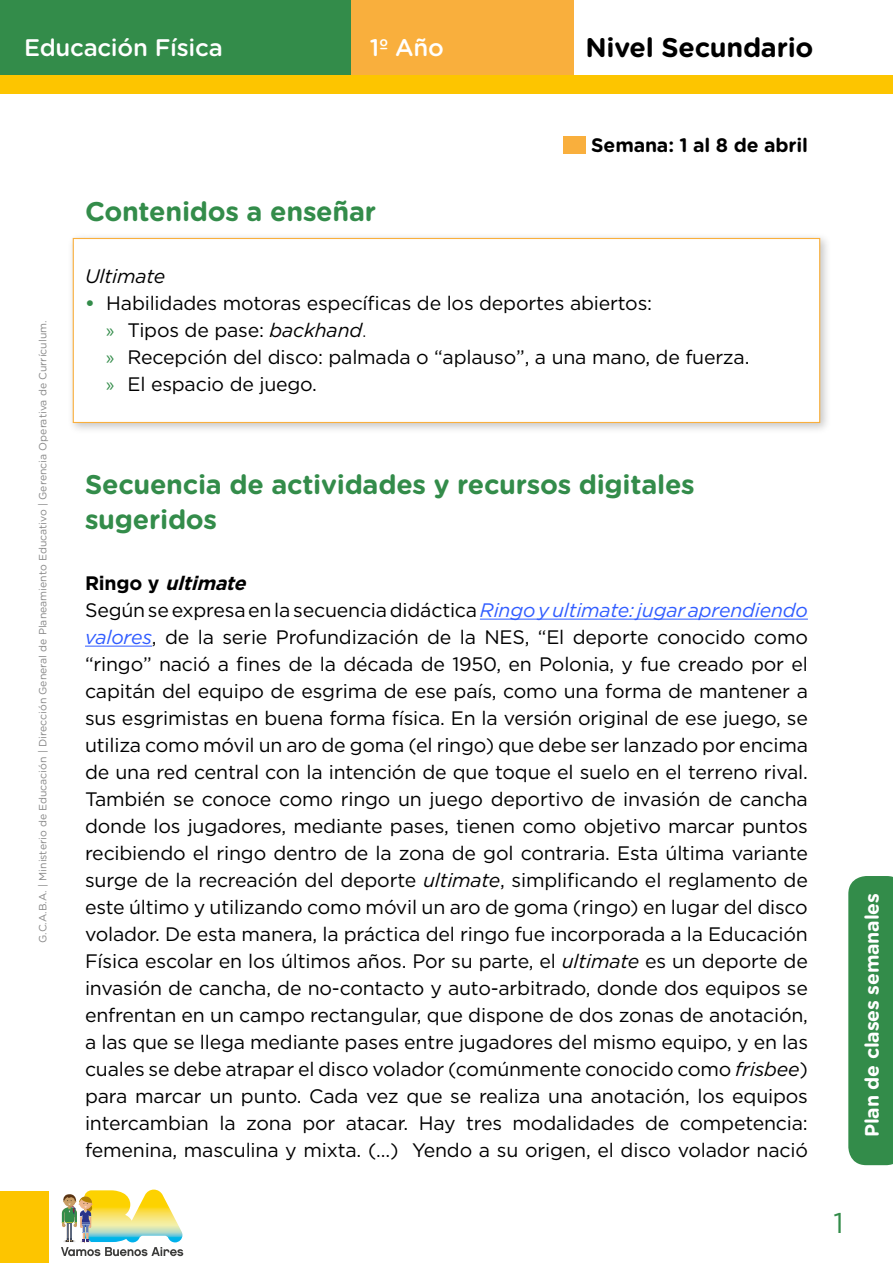
<style>
.page{position:relative;width:893px;height:1263px;background:#fff}
.page>*{position:absolute;margin:0;border:0;box-sizing:border-box;transform-origin:0 0}
.t1{font:28.5px "Gotham";color:#338c4a}
.t2{font:700 27px/34.5px "Gotham Rounded";letter-spacing:-.01em;color:#338c4a}
.t3{font:700 27px "Gotham Rounded";letter-spacing:-.01em;color:#000}
.t4{font:500 24px "Gotham Rounded";letter-spacing:-.01em;color:#fff}
.t5{font:19.5px/27px "Gotham";letter-spacing:-.01em;color:#000}
.t6{font:700 19.5px "Gotham Rounded";letter-spacing:-.01em;color:#fff}
.t7{font:700 19.5px "Gotham Rounded";letter-spacing:-.01em;color:#000}
.t8{font:italic 19.5px "Gotham";letter-spacing:-.01em;color:#000}
.t9{font:10.5px "Gotham Rounded";color:#878787}
.s1{font-weight:700;color:#338c4a}
.s2{font-family:"Myriad Pro";color:#338c4a}
.s3{font-style:italic}
.s4{font-weight:300}
.s5{font-weight:700}
.s6{font-weight:700;font-style:italic}
.s7{font-style:italic;color:#305cff}
</style>
<div class="page">
<div style="left:0;top:1191px;width:48px;height:72px;background:#fdc500"></div>
<svg style="left:61px;top:1189px;width:122px;height:67px"></svg>
<div style="left:0;top:0;width:351px;height:78px;background:#338c4a"></div>
<div style="left:351px;top:0;width:223px;height:78px;background:#f9af3d"></div>
<div style="left:0;top:75px;width:893px;height:19px;background:#fdc500"></div>
<svg style="left:848px;top:876px;width:45px;height:289px;background:#398f50"></svg>
<div style="left:67px;top:232px;width:764px;height:203px;background:#000;opacity:.22"></div>
<div style="left:73px;top:238px;width:747px;height:185px;background:#fff;border:1px solid #f9af3d"></div>
<hr style="left:480px;top:619px;width:328px;height:1px;background:#305cff">
<hr style="left:85px;top:646px;width:67px;height:1px;background:#305cff">
<div style="left:563px;top:136px;width:23px;height:18px;background:#f9af3d"></div>
<p class="t4" style="left:24px;top:31px;width:200px">Educación Física</p>
<p class="t4" style="left:370px;top:31px;width:76px">1º Año</p>
<h2 class="t3" style="left:585px;top:28px;width:230px">Nivel Secundario</h2>
<p class="t9" style="left:36px;top:943px;width:624px;rotate:-90deg">G.C.A.B.A. | Ministerio de Educación | Dirección General de Planeamiento Educativo | Gerencia Operativa de Currículum.</p>
<h2 class="t2" style="left:85px;top:193px;width:293px">Contenidos a enseñar</h2>
<p class="t7" style="left:591px;top:131px;width:218px">Semana: 1 al 8 de abril</p>
<p class="t8" style="left:85px;top:263px;width:82px">Ultimate</p>
<p class="t5" style="left:106px;top:289px;width:645px;text-indent:-21px"><span class="s1">•</span> Habilidades motoras específicas de los deportes abiertos:<br><span class="s2">»</span> Tipos de pase: <span class="s3">backhand</span><span class="s4">.<br></span><span class="s2">»</span> Recepción del disco: palmada o “aplauso”, a una mano, de fuerza. <span class="s2">»</span> El espacio de juego.</p>
<h2 class="t2" style="left:85px;top:466px;width:611px">Secuencia de actividades y recursos digitales sugeridos</h2>
<p class="t5" style="left:85px;top:569px;width:724px"><span class="s5">R i n g o y</span> <span class="s6">ultimate<br></span>Según se expresa en la secuencia didáctica <span class="s7">Ringo y ultimate: jugar aprendiendo valores</span>, de la serie Profundización de la NES, “El deporte conocido como “ringo” nació a fines de la década de 1950, en Polonia, y fue creado por el capitán del equipo de esgrima de ese país, como una forma de mantener a sus esgrimistas en buena forma física. En la versión original de ese juego, se utiliza como móvil un aro de goma (el ringo) que debe ser lanzado por encima de una red central con la intención de que toque el suelo en el terreno rival.<br>También se conoce como ringo un juego deportivo de invasión de cancha donde los jugadores, mediante pases, tienen como objetivo marcar puntos recibiendo el ringo dentro de la zona de gol contraria. Esta última variante surge de la recreación del deporte <span class="s3">ultimate</span>, simplificando el reglamento de este último y utilizando como móvil un aro de goma (ringo) en lugar del disco volador. De esta manera, la práctica del ringo fue incorporada a la Educación Física escolar en los últimos años. Por su parte, el <span class="s3">ultimate</span> es un deporte de invasión de cancha, de no-contacto y auto-arbitrado, donde dos equipos se enfrentan en un campo rectangular, que dispone de dos zonas de anotación, a las que se llega mediante pases entre jugadores del mismo equipo, y en las cuales se debe atrapar el disco volador (comúnmente conocido como <span class="s3">frisbee</span>) para marcar un punto. Cada vez que se realiza una anotación, los equipos intercambian la zona por atacar. Hay tres modalidades de competencia: femenina, masculina y mixta. (…) Yendo a su origen, el disco volador nació</p>
<p class="t6" style="left:858px;top:1137px;width:246px;rotate:-90deg">Plan de clases semanales</p>
<h1 class="t1" style="left:833px;top:1204px;width:12px">1</h1>
</div>
